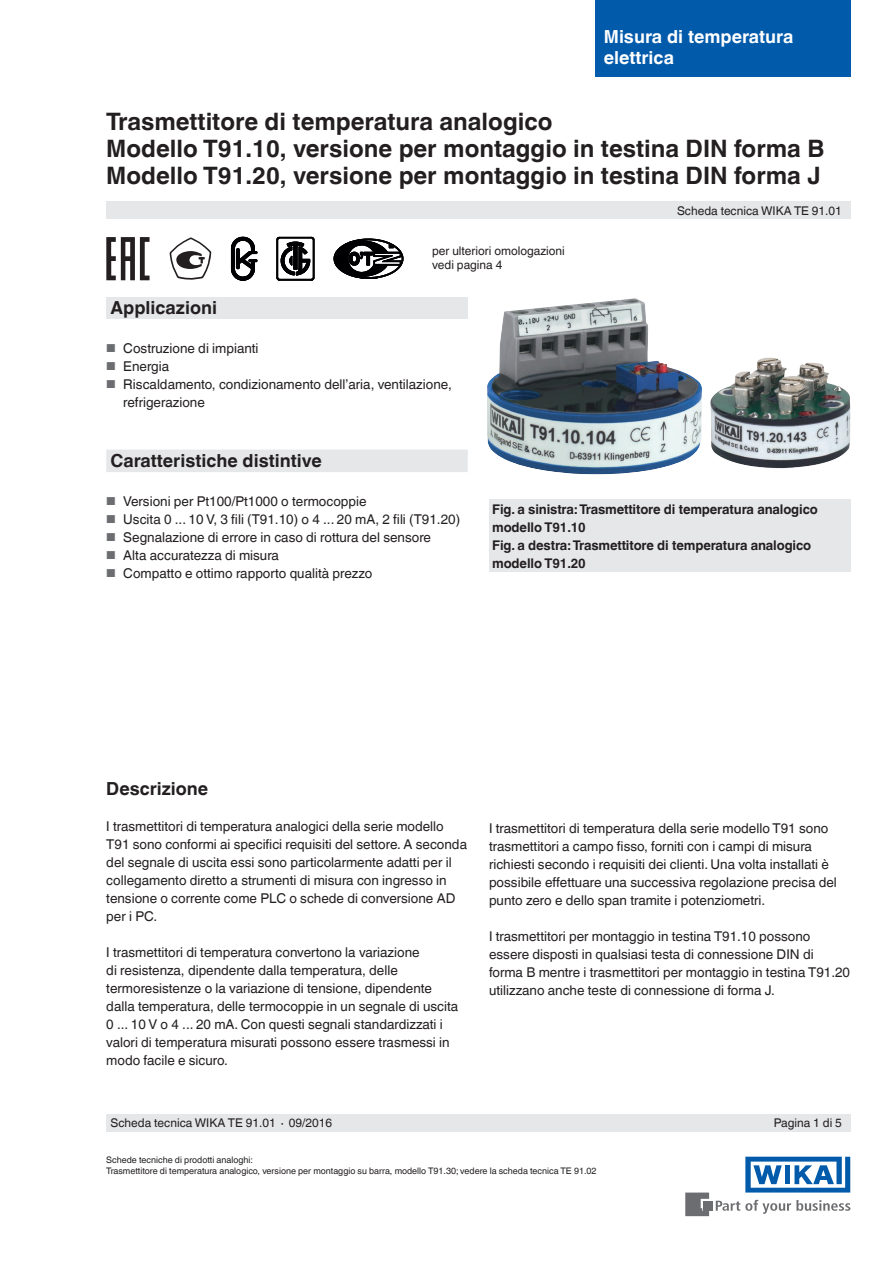
<style>
.page{position:relative;width:893px;height:1263px;background:#fff}
.page>*{position:absolute;margin:0;border:0;box-sizing:border-box;transform-origin:0 0}
.t1{font:700 24px/27px "Helvetica World";color:#231f20}
.t2{font:700 18px "Helvetica World";color:#231f20}
.t3{font:700 18px/21px "Helvetica World";color:#fff}
.t4{font:13.5px/18px "Helvetica World";color:#231f20}
.t5{font:700 13.35px/18px "Helvetica World";letter-spacing:-.01em;color:#231f20}
.t6{font:12px/13.5px "Helvetica World";color:#231f20}
.t7{font:9px/10.5px "Helvetica World";color:#231f20}
.s1{font-size:11.55px;color:#6c6d70}
</style>
<div class="page">
<div style="left:106px;top:298px;width:362px;height:21px;background:#e6e7e9"></div>
<svg style="left:716px;top:1200px;width:134px;height:14px"></svg>
<div style="left:703px;top:1201px;width:9px;height:9px;background:#6c6d70"></div>
<svg style="left:685px;top:1192px;width:24px;height:24px"></svg>
<svg style="left:745px;top:1157px;width:105px;height:35px"></svg>
<div style="left:106px;top:202px;width:744px;height:17px;background:#e6e7e9"></div>
<div style="left:106px;top:1114px;width:744px;height:17px;background:#e6e7e9"></div>
<div style="left:595px;top:0;width:255px;height:77px;background:#015aaa"></div>
<img style="left:487px;top:298px;width:215px;height:176px">
<img style="left:710px;top:357px;width:141px;height:112px">
<div style="left:489px;top:500px;width:361px;height:72px;background:#e6e7e9"></div>
<div style="left:106px;top:450px;width:362px;height:22px;background:#e6e7e9"></div>
<svg style="left:106px;top:237px;width:44px;height:43px"></svg>
<svg style="left:170px;top:237px;width:41px;height:43px"></svg>
<svg style="left:231px;top:237px;width:26px;height:43px"></svg>
<svg style="left:277px;top:237px;width:37px;height:43px"></svg>
<svg style="left:334px;top:239px;width:69px;height:40px"></svg>
<h2 class="t3" style="left:604px;top:26px;width:191px">Misura di temperatura elettrica</h2>
<h1 class="t1" style="left:106px;top:108px;width:719px">Trasmettitore di temperatura analogico<br>Modello T91.10, versione per montaggio in testina DIN forma B<br>Modello T91.20, versione per montaggio in testina DIN forma J</h1>
<p class="t6" style="left:432px;top:244px;width:134px">per ulteriori omologazioni vedi pagina 4</p>
<h2 class="t2" style="left:111px;top:297px;width:108px">Applicazioni</h2>
<p class="t4" style="left:106px;top:339px;width:154px"><span class="s1">■</span> Costruzione di impianti</p>
<p class="t4" style="left:106px;top:357px;width:64px"><span class="s1">■</span> Energia</p>
<p class="t4" style="left:123px;top:375px;width:330px;text-indent:-17px"><span class="s1">■</span> Riscaldamento, condizionamento dell’aria, ventilazione, refrigerazione</p>
<p class="t6" style="left:677px;top:204px;width:166px">Scheda tecnica WIKA TE 91.01</p>
<h2 class="t2" style="left:111px;top:450px;width:213px">Caratteristiche distintive</h2>
<p class="t4" style="left:106px;top:492px;width:262px"><span class="s1">■</span> Versioni per Pt100/Pt1000 o termocoppie</p>
<p class="t4" style="left:106px;top:510px;width:355px"><span class="s1">■</span> Uscita 0 ... 10 V, 3 fili (T91.10) o 4 ... 20 mA, 2 fili (T91.20)</p>
<p class="t4" style="left:106px;top:528px;width:326px"><span class="s1">■</span> Segnalazione di errore in caso di rottura del sensore</p>
<p class="t4" style="left:106px;top:546px;width:174px"><span class="s1">■</span> Alta accuratezza di misura</p>
<p class="t4" style="left:106px;top:564px;width:268px"><span class="s1">■</span> Compatto e ottimo rapporto qualità prezzo</p>
<p class="t5" style="left:492px;top:500px;width:327px">Fig. a sinistra: Trasmettitore di temperatura analogico modello T91.10<br>Fig. a destra: Trasmettitore di temperatura analogico modello T91.20</p>
<h2 class="t2" style="left:106px;top:779px;width:103px">Descrizione</h2>
<p class="t4" style="left:106px;top:818px;width:362px">I trasmettitori di temperatura analogici della serie modello T91 sono conformi ai specifici requisiti del settore. A seconda del segnale di uscita essi sono particolarmente adatti per il collegamento diretto a strumenti di misura con ingresso in tensione o corrente come PLC o schede di conversione AD per i PC.</p>
<p class="t4" style="left:106px;top:944px;width:353px">I trasmettitori di temperatura convertono la variazione<br>di resistenza, dipendente dalla temperatura, delle termoresistenze o la variazione di tensione, dipendente dalla temperatura, delle termocoppie in un segnale di uscita 0 ... 10 V o 4 ... 20 mA. Con questi segnali standardizzati i valori di temperatura misurati possono essere trasmessi in modo facile e sicuro.</p>
<p class="t4" style="left:489px;top:819px;width:349px">I trasmettitori di temperatura della serie modello T91 sono trasmettitori a campo fisso, forniti con i campi di misura richiesti secondo i requisiti dei clienti. Una volta installati è possibile effettuare una successiva regolazione precisa del punto zero e dello span tramite i potenziometri.</p>
<p class="t4" style="left:489px;top:927px;width:363px">I trasmettitori per montaggio in testina T91.10 possono essere disposti in qualsiasi testa di connessione DIN di forma B mentre i trasmettitori per montaggio in testina T91.20 utilizzano anche teste di connessione di forma J.</p>
<p class="t6" style="left:111px;top:1116px;width:223px">Scheda tecnica WIKA TE 91.01 ∙ 09/2016</p>
<p class="t6" style="left:774px;top:1116px;width:70px">Pagina 1 di 5</p>
<p class="t7" style="left:106px;top:1155px;width:492px">Schede tecniche di prodotti analoghi:<br>Trasmettitore di temperatura analogico, versione per montaggio su barra, modello T91.30; vedere la scheda tecnica TE 91.02</p>
</div>
